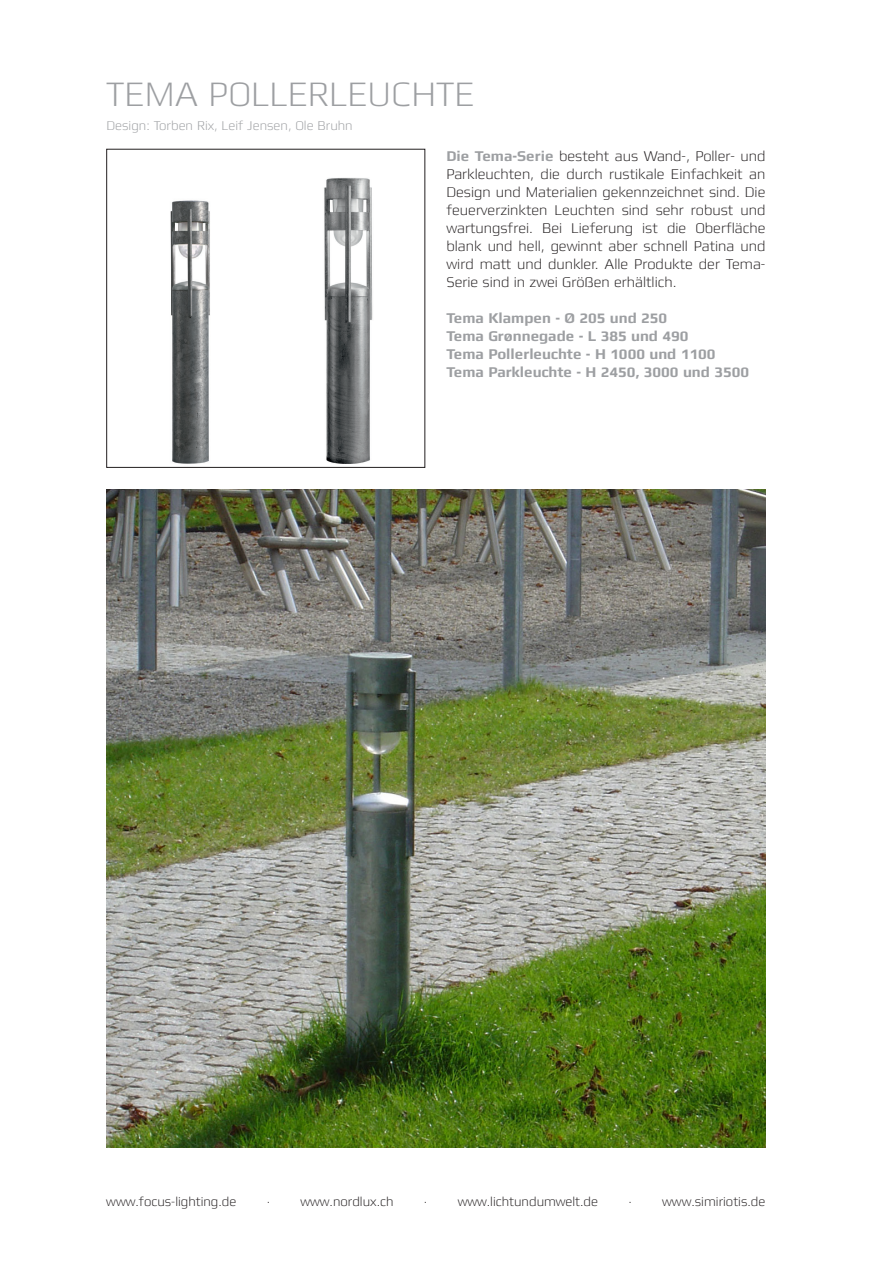
<style>
.page{position:relative;width:893px;height:1263px;background:#fff}
.page>*{position:absolute;margin:0;border:0;box-sizing:border-box;transform-origin:0 0}
.t1{font:300 36px "Mdd";color:#9d9fa2}
.t2{font:300 15px/18px "Mdd";color:#231f20;text-align:justify}
.t3{font:700 15px/18px "Mdd";color:#9d9fa2}
.t4{font:300 13.5px "Mdd";color:#231f20}
.t5{font:300 13.5px "Mdd";color:#9d9fa2}
.s1{font-weight:700;color:#9d9fa2}
</style>
<div class="page">
<img style="left:170px;top:200px;width:40px;height:264px">
<div style="left:106px;top:149px;width:319px;height:319px;border:1px solid #231f20"></div>
<img style="left:324px;top:178px;width:49px;height:285px">
<img style="left:107px;top:489px;width:658px;height:659px">
<h1 class="t1" style="left:106px;top:75px;width:370px">TEMA POLLERLEUCHTE</h1>
<p class="t5" style="left:106px;top:119px;width:248px">Design: Torben Rix, Leif Jensen, Ole Bruhn</p>
<p class="t2" style="left:446px;top:148px;width:320px"><span class="s1">Die Tema-Serie</span> besteht aus Wand-, Poller- und Parkleuchten, die durch rustikale Einfachkeit an Design und Materialien gekennzeichnet sind. Die feuerverzinkten Leuchten sind sehr robust und wartungsfrei. Bei Lieferung ist die Oberfläche blank und hell, gewinnt aber schnell Patina und wird matt und dunkler. Alle Produkte der Tema-Serie sind in zwei Größen erhältlich.</p>
<p class="t3" style="left:446px;top:310px;width:304px">Tema Klampen - Ø 205 und 250<br>Tema Grønnegade - L 385 und 490<br>Tema Pollerleuchte - H 1000 und 1100<br>Tema Parkleuchte - H 2450, 3000 und 3500</p>
<p class="t4" style="left:106px;top:1194px;width:132px">www.focus-lighting.de</p>
<p class="t4" style="left:267px;top:1194px;width:128px">· www.nordlux.ch</p>
<p class="t4" style="left:424px;top:1194px;width:176px">· www.lichtundumwelt.de</p>
<p class="t4" style="left:628px;top:1194px;width:138px">· www.simiriotis.de</p>
</div>
